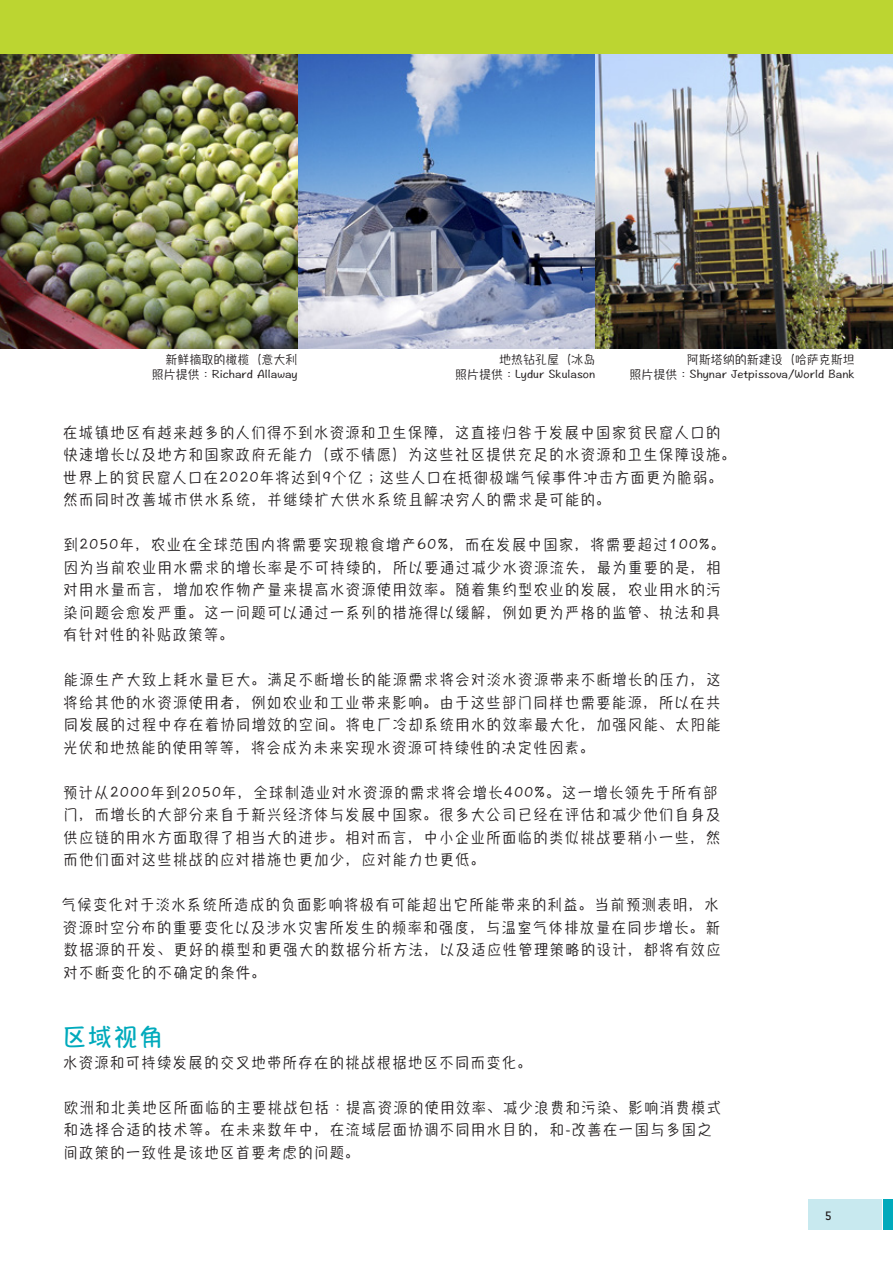
<style>
.page{position:relative;width:893px;height:1263px;background:#fff}
.page>*{position:absolute;margin:0;border:0;box-sizing:border-box;transform-origin:0 0}
.Head_1_chinese{font:24px "Hannotate SC W7";color:#00aabc}
.Body_chinese{font:15px/22.5px "Hannotate SC W5";letter-spacing:.1em;color:#231f20;scale:.95 1}
.Pagination{font:500 13.5px "Conduit ITC";color:#231f20}
.caption{font:12px "Hannotate SC W5";color:#231f20}
</style>
<div class="page">
<div style="left:883px;top:1199px;width:10px;height:31px;background:#00aabc"></div>
<div style="left:808px;top:1199px;width:74px;height:31px;background:#c8e9ef"></div>
<div style="left:0;top:0;width:893px;height:54px;background:#bcd531"></div>
<img style="left:298px;top:54px;width:297px;height:294px">
<img style="left:0;top:54px;width:298px;height:294px">
<img style="left:595px;top:54px;width:298px;height:294px">
<p class="caption" style="left:166px;top:351px;width:133px">新鲜摘取的橄榄（意大利</p>
<p class="caption" style="left:152px;top:366px;width:147px">照片提供：Richard Allaway</p>
<p class="caption" style="left:499px;top:351px;width:97px">地热钻孔屋（冰岛</p>
<p class="caption" style="left:455px;top:366px;width:142px">照片提供：Lydur Skulason</p>
<p class="caption" style="left:687px;top:351px;width:169px">阿斯塔纳的新建设（哈萨克斯坦</p>
<p class="caption" style="left:630px;top:366px;width:227px">照片提供：Shynar Jetpissova/World Bank</p>
<p class="Body_chinese" style="left:63px;top:420px;width:710px">在城镇地区有越来越多的人们得不到水资源和卫生保障，这直接归咎于发展中国家贫民窟人口的快速增长以及地方和国家政府无能力（或不情愿）为这些社区提供充足的水资源和卫生保障设施。世界上的贫民窟人口在2020年将达到9个亿；这些人口在抵御极端气候事件冲击方面更为脆弱。然而同时改善城市供水系统，并继续扩大供水系统且解决穷人的需求是可能的。</p>
<p class="Body_chinese" style="left:63px;top:533px;width:699px">到2050年，农业在全球范围内将需要实现粮食增产60%，而在发展中国家，将需要超过100%。因为当前农业用水需求的增长率是不可持续的，所以要通过减少水资源流失，最为重要的是，相对用水量而言，增加农作物产量来提高水资源使用效率。随着集约型农业的发展，农业用水的污染问题会愈发严重。这一问题可以通过一系列的措施得以缓解，例如更为严格的监管、执法和具有针对性的补贴政策等。</p>
<p class="Body_chinese" style="left:63px;top:668px;width:694px;text-align:justify">能源生产大致上耗水量巨大。满足不断增长的能源需求将会对淡水资源带来不断增长的压力，这将给其他的水资源使用者，例如农业和工业带来影响。由于这些部门同样也需要能源，所以在共同发展的过程中存在着协同增效的空间。将电厂冷却系统用水的效率最大化，加强风能、太阳能光伏和地热能的使用等等，将会成为未来实现水资源可持续性的决定性因素。</p>
<p class="Body_chinese" style="left:63px;top:780px;width:693px">预计从2000年到2050年，全球制造业对水资源的需求将会增长400%。这一增长领先于所有部门，而增长的大部分来自于新兴经济体与发展中国家。很多大公司已经在评估和减少他们自身及供应链的用水方面取得了相当大的进步。相对而言，中小企业所面临的类似挑战要稍小一些，然而他们面对这些挑战的应对措施也更加少，应对能力也更低。</p>
<p class="Body_chinese" style="left:62px;top:893px;width:695px">气候变化对于淡水系统所造成的负面影响将极有可能超出它所能带来的利益。当前预测表明，水资源时空分布的重要变化以及涉水灾害所发生的频率和强度，与温室气体排放量在同步增长。新数据源的开发、更好的模型和更强大的数据分析方法，以及适应性管理策略的设计，都将有效应对不断变化的不确定的条件。</p>
<p class="Head_1_chinese" style="left:63px;top:1021px;width:102px">区域视角</p>
<p class="Body_chinese" style="left:63px;top:1050px;width:495px">水资源和可持续发展的交叉地带所存在的挑战根据地区不同而变化。</p>
<p class="Body_chinese" style="left:63px;top:1095px;width:694px">欧洲和北美地区所面临的主要挑战包括：提高资源的使用效率、减少浪费和污染、影响消费模式和选择合适的技术等。在未来数年中，在流域层面协调不同用水目的，和-改善在一国与多国之间政策的一致性是该地区首要考虑的问题。</p>
<p class="Pagination" style="left:825px;top:1209px;width:8px">5</p>
</div>
